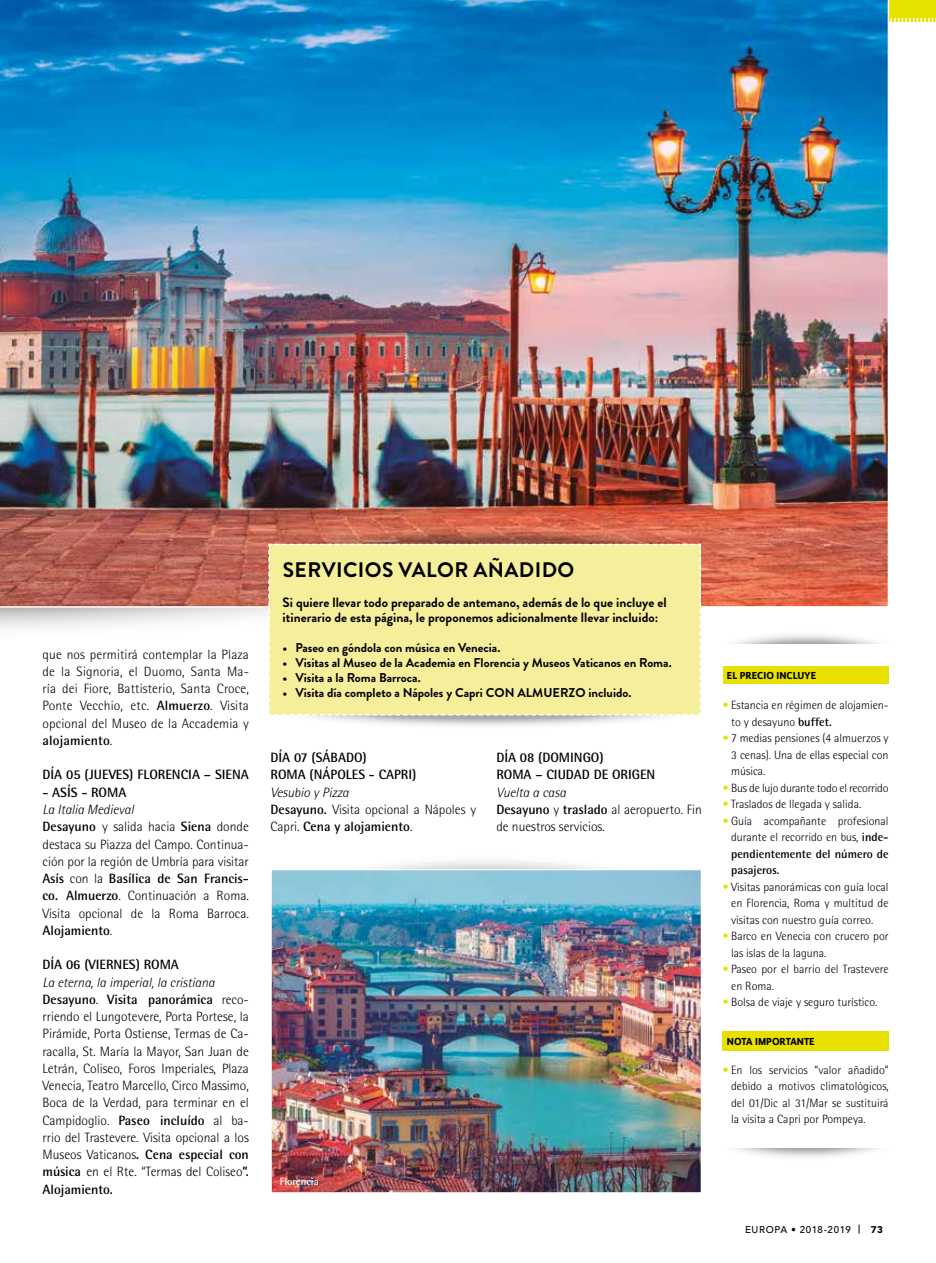
<style>
.page{position:relative;width:936px;height:1263px;background:#fff}
.page>*{position:absolute;margin:0;border:0;box-sizing:border-box;transform-origin:0 0}
.t1{font:700 21px "Brandon Grotesque";letter-spacing:.02em;color:#000}
.t2{font:300 13.5px/17.2px "Rotis Semi Sans Std";color:#000}
.t3{font:700 13.5px/15px "Brandon Grotesque";color:#000}
.t4{font:700 13.5px/17.2px "Rotis Semi Sans Std";color:#000}
.t5{font:700 12.75px "Brandon Grotesque";color:#000}
.t6{font:300 12px/16.5px "Rotis Semi Sans Std";color:#000;text-align:justify}
.t7{font:300 12px "Rotis Semi Sans Std";letter-spacing:-.02em;color:#000}
.t8{font:700 12px "Lemon Sans Rnd";color:#000}
.t9{font:700 10.5px "Rotis Semi Sans Std";color:#fff}
.t10{font:500 9.75px "Avenir LT Std";letter-spacing:.06em;color:#000}
.t11{font:900 9.75px "Avenir LT Std";color:#000}
.s1{font-weight:700}
.s2{font-style:italic}
.s3{color:#e8e100}
</style>
<div class="page">
<svg style="left:889px;top:0;width:46px;height:22px"></svg>
<svg style="left:0;top:608px;width:267px;height:21px"></svg>
<img style="left:0;top:0;width:888px;height:608px">
<svg style="left:268px;top:696px;width:434px;height:36px"></svg>
<svg style="left:278px;top:526px;width:423px;height:35px;background:#c16751"></svg>
<div style="left:267px;top:543px;width:434px;height:173px;background:#f5ef9b"></div>
<svg style="left:713px;top:629px;width:184px;height:36px"></svg>
<div style="left:713px;top:644px;width:184px;height:393px;background:#fff"></div>
<svg style="left:713px;top:1127px;width:184px;height:35px"></svg>
<div style="left:713px;top:1098px;width:184px;height:50px;background:#fff"></div>
<div style="left:722px;top:666px;width:166px;height:18px;background:#e8e100"></div>
<div style="left:722px;top:1031px;width:167px;height:20px;background:#e8e100"></div>
<svg style="left:271px;top:853px;width:431px;height:106px"></svg>
<img style="left:272px;top:871px;width:428px;height:320px">
<div style="left:270px;top:869px;width:432px;height:324px;border:1px solid #fff"></div>
<p class="t2" style="left:43px;top:645px;width:208px;text-align:justify">que nos permitirá contemplar la Plaza de la Signoria, el Duomo, Santa Ma&shy;ría dei Fiore, Battisterio, Santa Croce, Ponte Vecchio, etc. <span class="s1">Almuerzo</span>. Visita opcional del Museo de la Accademia y <span class="s1">alojamiento</span>.</p>
<p class="t4" style="left:43px;top:766px;width:208px">DÍA 05 (JUEVES) FLORENCIA – SIENA</p>
<p class="t4" style="left:43px;top:783px;width:85px">- ASÍS - ROMA</p>
<p class="t2" style="left:43px;top:801px;width:208px"><span class="s2">La Italia Medieval<br></span><span class="s1">Desayuno</span> y salida hacia <span class="s1">Siena</span> donde destaca su Piazza del Campo. Continua&shy;ción por la región de Umbría para visitar<br><span class="s1">Asís</span> con la <span class="s1">Basílica de San Francis&shy;co. Almuerzo</span>. Continuación a Roma.<br>Visita opcional de la Roma Barroca.<br><span class="s1">Alojamiento</span>.</p>
<p class="t4" style="left:43px;top:956px;width:138px">DÍA 06 (VIERNES) ROMA</p>
<p class="t2" style="left:43px;top:973px;width:208px"><span class="s2">La eterna, la imperial, la cristiana </span><span class="s1">Desayuno</span>. <span class="s1">Visita panorámica</span> reco&shy;rriendo el Lungotevere, Porta Portese, la Pirámide, Porta Ostiense, Termas de Ca&shy;racalla, St. María la Mayor, San Juan de Letrán, Coliseo, Foros Imperiales, Plaza Venecia, Teatro Marcello, Circo Massimo, Boca de la Verdad, para terminar en el Campidoglio. <span class="s1">Paseo incluído</span> al ba&shy;rrio del Trastevere. Visita opcional a los Museos Vaticanos<span class="s1">. Cena especial con música</span> en el Rte. “Termas del Coliseo<span class="s1">”.<br>Alojamiento.</span></p>
<h1 class="t1" style="left:283px;top:555px;width:293px">SERVICIOS VALOR AÑADIDO</h1>
<p class="t3" style="left:282px;top:595px;width:385px">Si quiere llevar todo preparado de antemano, además de lo que incluye el itinerario de esta página, le proponemos adicionalmente llevar incluido:</p>
<p class="t5" style="left:282px;top:639px;width:219px">• Paseo en góndola con música en Venecia.</p>
<p class="t5" style="left:282px;top:654px;width:390px">• Visitas al Museo de la Academia en Florencia y Museos Vaticanos en Roma.</p>
<p class="t5" style="left:282px;top:669px;width:140px">• Visita a la Roma Barroca.</p>
<p class="t5" style="left:282px;top:684px;width:350px">• Visita día completo a Nápoles y Capri CON ALMUERZO incluido.</p>
<p class="t4" style="left:270px;top:749px;width:147px">DÍA 07 (SÁBADO)<br>ROMA (NÁPOLES - CAPRI)</p>
<p class="t2" style="left:270px;top:783px;width:207px"><span class="s2">Vesubio y Pizza<br></span><span class="s1">Desayuno.</span> Visita opcional a Nápoles y<br>Capri. <span class="s1">Cena y alojamiento</span>.</p>
<p class="t4" style="left:496px;top:749px;width:160px">DÍA 08 (DOMINGO)<br>ROMA – CIUDAD DE ORIGEN</p>
<p class="t2" style="left:496px;top:783px;width:207px"><span class="s2">Vuelta a casa<br></span><span class="s1">Desayuno</span> y <span class="s1">traslado</span> al aeropuerto. Fin de nuestros servicios.</p>
<p class="t9" style="left:280px;top:1175px;width:40px">Florencia</p>
<p class="t8" style="left:726px;top:669px;width:91px">EL PRECIO INCLUYE</p>
<p class="t6" style="left:731px;top:697px;width:159px;text-indent:-9px"><span class="s3">•</span> Estancia en régimen de alojamien&shy;to y desayuno <span class="s1">buffet.</span></p>
<p class="t6" style="left:731px;top:730px;width:159px;text-indent:-9px"><span class="s3">•</span> 7 medias pensiones (4 almuerzos y 3 cenas). Una de ellas especial con música.</p>
<p class="t7" style="left:722px;top:781px;width:167px"><span class="s3">•</span> Bus de lujo durante todo el recorrido</p>
<p class="t6" style="left:722px;top:796px;width:140px"><span class="s3">•</span> Traslados de llegada y salida.</p>
<p class="t6" style="left:731px;top:813px;width:159px;text-indent:-9px"><span class="s3">•</span> Guía acompañante profesional durante el recorrido en bus, <span class="s1">inde&shy;pendientemente del número de pasajeros.</span></p>
<p class="t6" style="left:731px;top:879px;width:159px;text-indent:-9px"><span class="s3">•</span> Visitas panorámicas con guía local en Florencia, Roma y multitud de visitas con nuestro guía correo.</p>
<p class="t6" style="left:731px;top:928px;width:159px;text-indent:-9px"><span class="s3">•</span> Barco en Venecia con crucero por las islas de la laguna.</p>
<p class="t6" style="left:731px;top:961px;width:159px;text-indent:-9px"><span class="s3">•</span> Paseo por el barrio del Trastevere en Roma.</p>
<p class="t6" style="left:722px;top:994px;width:156px"><span class="s3">•</span> Bolsa de viaje y seguro turístico.</p>
<p class="t8" style="left:726px;top:1035px;width:89px">NOTA IMPORTANTE</p>
<p class="t6" style="left:731px;top:1061px;width:159px;text-indent:-9px"><span class="s3">•</span> En los servicios “valor añadido” debido a motivos climatológicos, del 01/Dic al 31/Mar se sustituirá la visita a Capri por Pompeya.</p>
<p class="t10" style="left:745px;top:1224px;width:107px">EUROPA • 2018-2019</p>
<p class="t11" style="left:870px;top:1223px;width:14px">73</p>
</div>
